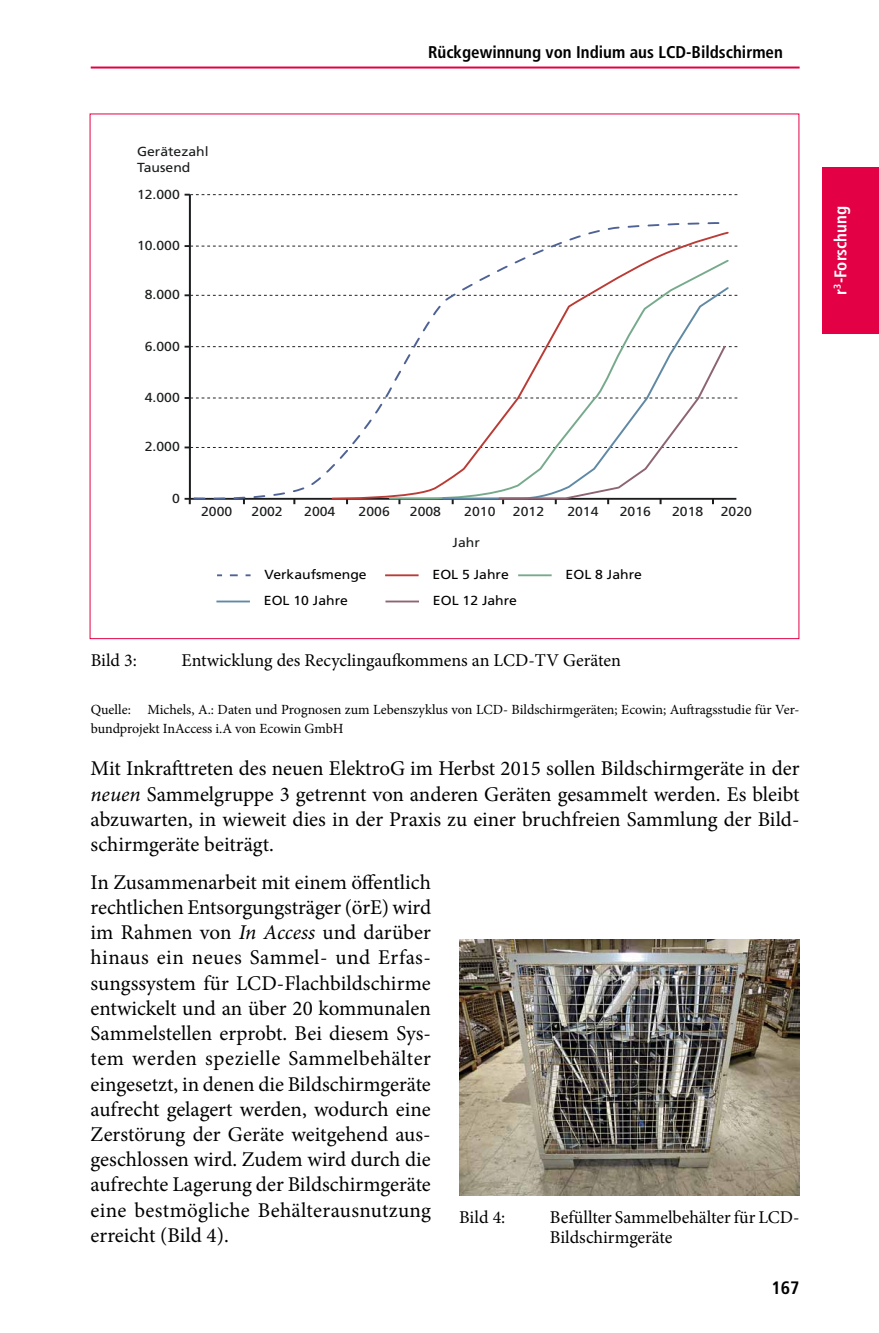
<style>
.page{position:relative;width:879px;height:1333px;background:#fff}
.page>*{position:absolute;margin:0;border:0;box-sizing:border-box;transform-origin:0 0}
.t1{font:21px/25.2px "Minion Pro";color:#000;text-align:justify}
.t2{font:18px/20px "Minion Pro";color:#000}
.t3{font:700 condensed 18px "Frutiger";color:#000}
.t4{font:700 condensed 17px "Frutiger";color:#000}
.t5{font:700 condensed 17px "Frutiger";color:#fff}
.t6{font:14px/19.2px "Minion Pro";color:#000}
.t7{font:13px/16.2px "Frutiger";color:#1a1c1d;scale:1.07 1}
.t8{font:13px "Frutiger";color:#000;scale:1.07 1}
.s1{font-style:italic}
</style>
<div class="page">
<hr style="left:91px;top:66px;width:708px;height:2px;background:#e30045">
<div style="left:822px;top:167px;width:57px;height:166px;background:#e30045"></div>
<svg style="left:185px;top:245px;width:552px;height:2px"></svg>
<svg style="left:185px;top:194px;width:552px;height:2px"></svg>
<svg style="left:185px;top:294px;width:552px;height:2px"></svg>
<hr style="left:189px;top:195px;width:2px;height:304px;background:#1a1c1d">
<svg style="left:230px;top:574px;width:20px;height:2px"></svg>
<hr style="left:385px;top:574px;width:34px;height:2px;background:#ba3c36">
<hr style="left:518px;top:574px;width:34px;height:2px;background:#77aa8c">
<hr style="left:216px;top:600px;width:34px;height:2px;background:#5f89a4">
<hr style="left:385px;top:600px;width:34px;height:2px;background:#8d6472">
<svg style="left:192px;top:222px;width:528px;height:74px"></svg>
<svg style="left:331px;top:231px;width:399px;height:65px"></svg>
<svg style="left:388px;top:258px;width:342px;height:86px"></svg>
<svg style="left:441px;top:285px;width:289px;height:59px"></svg>
<svg style="left:185px;top:344px;width:552px;height:160px"></svg>
<img style="left:459px;top:939px;width:340px;height:256px">
<p class="t7" style="left:137px;top:143px;width:68px">Gerätezahl<br>Tausend</p>
<p class="t7" style="left:137px;top:186px;width:42px">12.000</p>
<p class="t7" style="left:137px;top:237px;width:42px">10.000</p>
<p class="t7" style="left:145px;top:286px;width:34px">8.000</p>
<p class="t7" style="left:145px;top:338px;width:34px">6.000</p>
<p class="t7" style="left:145px;top:389px;width:34px">4.000</p>
<p class="t7" style="left:145px;top:438px;width:34px">2.000</p>
<p class="t7" style="left:172px;top:490px;width:9px">0</p>
<p class="t4" style="left:428px;top:42px;width:356px">Rückgewinnung von Indium aus LCD-Bildschirmen</p>
<p class="t7" style="left:201px;top:503px;width:31px">2000</p>
<p class="t7" style="left:252px;top:503px;width:31px">2002</p>
<p class="t7" style="left:304px;top:503px;width:31px">2004</p>
<p class="t7" style="left:359px;top:503px;width:31px">2006</p>
<p class="t7" style="left:410px;top:503px;width:31px">2008</p>
<p class="t7" style="left:464px;top:503px;width:31px">2010</p>
<p class="t7" style="left:513px;top:503px;width:31px">2012</p>
<p class="t7" style="left:567px;top:503px;width:31px">2014</p>
<p class="t7" style="left:620px;top:503px;width:31px">2016</p>
<p class="t7" style="left:672px;top:503px;width:31px">2018</p>
<p class="t7" style="left:721px;top:503px;width:31px">2020</p>
<p class="t7" style="left:452px;top:534px;width:27px">Jahr</p>
<p class="t8" style="left:264px;top:567px;width:97px">Verkaufsmenge</p>
<p class="t8" style="left:432px;top:567px;width:73px">EOL 5 Jahre</p>
<p class="t8" style="left:565px;top:567px;width:73px">EOL 8 Jahre</p>
<p class="t8" style="left:264px;top:593px;width:80px">EOL 10 Jahre</p>
<p class="t8" style="left:433px;top:593px;width:80px">EOL 12 Jahre</p>
<p class="t2" style="left:91px;top:650px;width:48px">Bild 3:</p>
<p class="t2" style="left:181px;top:650px;width:441px">Entwicklung des Recyclingaufkommens an LCD-TV Geräten</p>
<p class="t6" style="left:91px;top:700px;width:710px">Quelle: Michels, A.: Daten und Prognosen zum Lebenszyklus von LCD- Bildschirmgeräten; Ecowin; Auftragsstudie für Ver&shy;bundprojekt InAccess i.A von Ecowin GmbH</p>
<p class="t1" style="left:91px;top:756px;width:710px">Mit Inkrafttreten des neuen ElektroG im Herbst 2015 sollen Bildschirmgeräte in der <span class="s1">neuen</span> Sammelgruppe 3 getrennt von anderen Geräten gesammelt werden. Es bleibt abzuwarten, in wieweit dies in der Praxis zu einer bruchfreien Sammlung der Bild&shy;schirmgeräte beiträgt.</p>
<p class="t1" style="left:91px;top:869px;width:342px">In Zusammenarbeit mit einem öffentlich rechtlichen Entsorgungsträger (örE) wird im Rahmen von <span class="s1">In Access</span> und darüber hinaus ein neues Sammel- und Erfas&shy;sungssystem für LCD-Flachbildschirme entwickelt und an über 20 kommunalen Sammelstellen erprobt. Bei diesem Sys&shy;tem werden spezielle Sammelbehälter eingesetzt, in denen die Bildschirmgeräte aufrecht gelagert werden, wodurch eine Zerstörung der Geräte weitgehend aus&shy;geschlossen wird. Zudem wird durch die aufrechte Lagerung der Bildschirmgeräte eine bestmögliche Behälterausnutzung erreicht (Bild 4).</p>
<p class="t2" style="left:459px;top:1206px;width:48px">Bild 4:</p>
<p class="t2" style="left:550px;top:1206px;width:251px">Befüllter Sammelbehälter für LCD-<br>Bildschirmgeräte</p>
<p class="t3" style="left:771px;top:1276px;width:30px">167</p>
<p class="t5" style="left:830px;top:294px;width:90px;rotate:-90deg">r<sup>3</sup>-Forschung</p>
</div>
